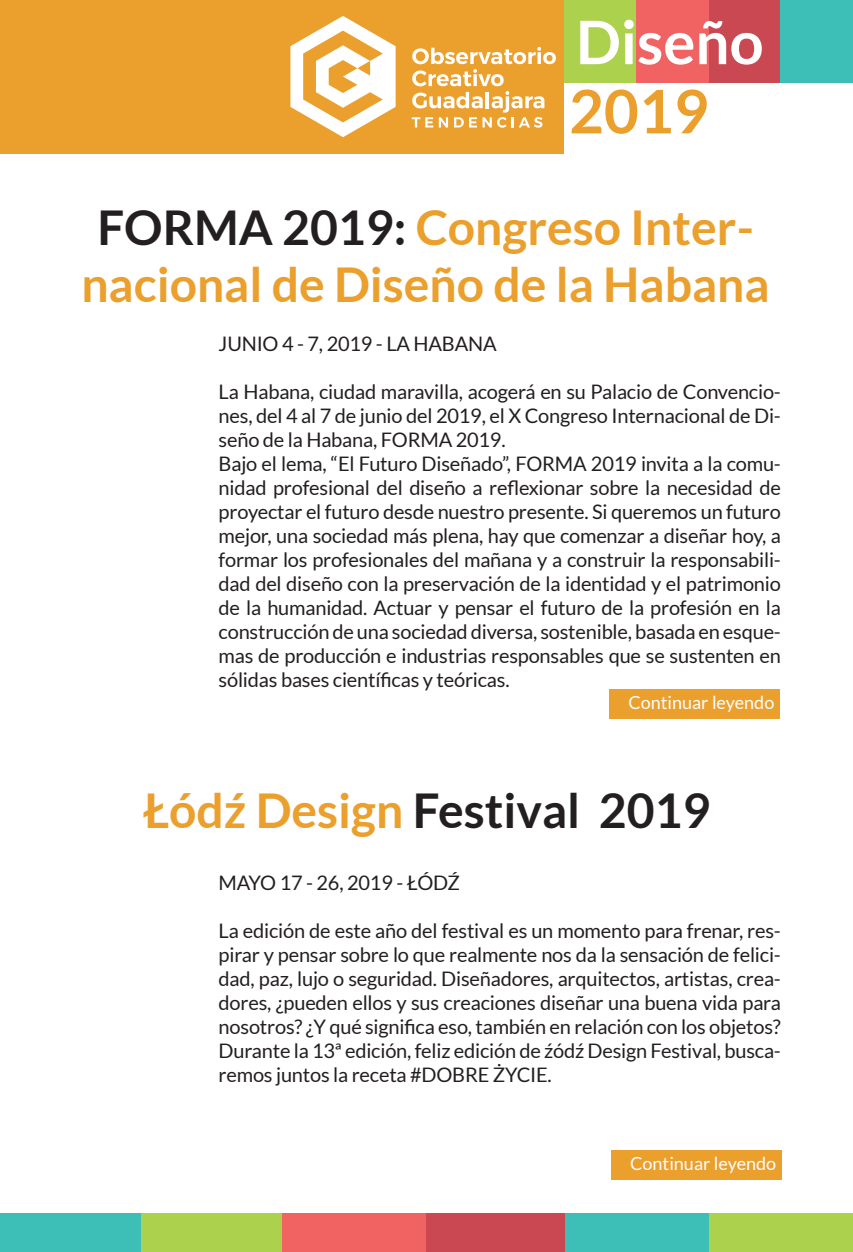
<style>
.page{position:relative;width:853px;height:1252px;background:#fff}
.page>*{position:absolute;margin:0;border:0;box-sizing:border-box;transform-origin:0 0}
.t1{font:700 60px "Lato";color:#fff}
.t2{font:700 60px "Lato";color:#eb9f2d}
.t3{font:700 48px/57.6px "Lato";color:#eb9f2d;text-align:center}
.t4{font:700 48px "Lato";color:#231f20}
.t5{font:20px/24px "Lato";letter-spacing:-.01em;color:#231f20}
.t6{font:18px "Lato";color:#fff}
.s1{color:#231f20}
.s2{color:#eb9f2d}
</style>
<div class="page">
<div style="left:0;top:1213px;width:143px;height:39px;background:#3dbfb8"></div>
<div style="left:141px;top:1213px;width:143px;height:39px;background:#acd14d"></div>
<div style="left:282px;top:1213px;width:144px;height:39px;background:#f16362"></div>
<div style="left:426px;top:1213px;width:143px;height:39px;background:#ca4852"></div>
<div style="left:565px;top:1213px;width:143px;height:39px;background:#3dbfb8"></div>
<div style="left:708px;top:1213px;width:144px;height:39px;background:#acd14d"></div>
<div style="left:609px;top:689px;width:169px;height:30px;background:#eb9f2d"></div>
<div style="left:610px;top:1150px;width:170px;height:30px;background:#eb9f2d"></div>
<div style="left:0;top:0;width:563px;height:153px;background:#eb9f2d"></div>
<svg style="left:290px;top:16px;width:105px;height:121px"></svg>
<svg style="left:411px;top:47px;width:144px;height:81px"></svg>
<div style="left:563px;top:0;width:73px;height:82px;background:#acd14d"></div>
<div style="left:635px;top:0;width:73px;height:82px;background:#f16362"></div>
<div style="left:708px;top:0;width:73px;height:82px;background:#ca4852"></div>
<div style="left:779px;top:0;width:73px;height:82px;background:#3dbfb8"></div>
<h1 class="t1" style="left:575px;top:8px;width:189px">Diseño</h1>
<h1 class="t2" style="left:568px;top:77px;width:141px">2019</h1>
<h2 class="t3" style="left:81px;top:198px;width:689px"><span class="s1">FORMA 2019:</span> Congreso Inter&shy;nacional de Diseño de la Habana</h2>
<p class="t5" style="left:218px;top:332px;width:279px">JUNIO 4 - 7, 2019 - LA HABANA</p>
<p class="t5" style="left:218px;top:380px;width:563px">La Habana, ciudad maravilla, acogerá en su Palacio de Convencio&shy;nes, del 4 al 7 de junio del 2019, el X Congreso Internacional de Di&shy;seño de la Habana, FORMA 2019.<br>Bajo el lema, “El Futuro Diseñado”, FORMA 2019 invita a la comu&shy;nidad profesional del diseño a reflexionar sobre la necesidad de proyectar el futuro desde nuestro presente. Si queremos un futuro mejor, una sociedad más plena, hay que comenzar a diseñar hoy, a formar los profesionales del mañana y a construir la responsabili&shy;dad del diseño con la preservación de la identidad y el patrimonio de la humanidad. Actuar y pensar el futuro de la profesión en la construcción de una sociedad diversa, sostenible, basada en esque&shy;mas de producción e industrias responsables que se sustenten en sólidas bases científicas y teóricas.</p>
<p class="t6" style="left:628px;top:692px;width:147px">Continuar leyendo</p>
<h2 class="t4" style="left:143px;top:783px;width:568px"><span class="s2">Łódź Design</span> Festival 2019</h2>
<p class="t5" style="left:218px;top:871px;width:243px">MAYO 17 - 26, 2019 - ŁÓDŹ</p>
<p class="t5" style="left:218px;top:919px;width:563px;text-align:justify">La edición de este año del festival es un momento para frenar, res&shy;pirar y pensar sobre lo que realmente nos da la sensación de felici&shy;dad, paz, lujo o seguridad. Diseñadores, arquitectos, artistas, crea&shy;dores, ¿pueden ellos y sus creaciones diseñar una buena vida para nosotros? ¿Y qué significa eso, también en relación con los objetos?<br>Durante la 13ª edición, feliz edición de źódź Design Festival, busca&shy;remos juntos la receta #DOBRE ŻYCIE.</p>
<p class="t6" style="left:630px;top:1153px;width:147px">Continuar leyendo</p>
</div>
